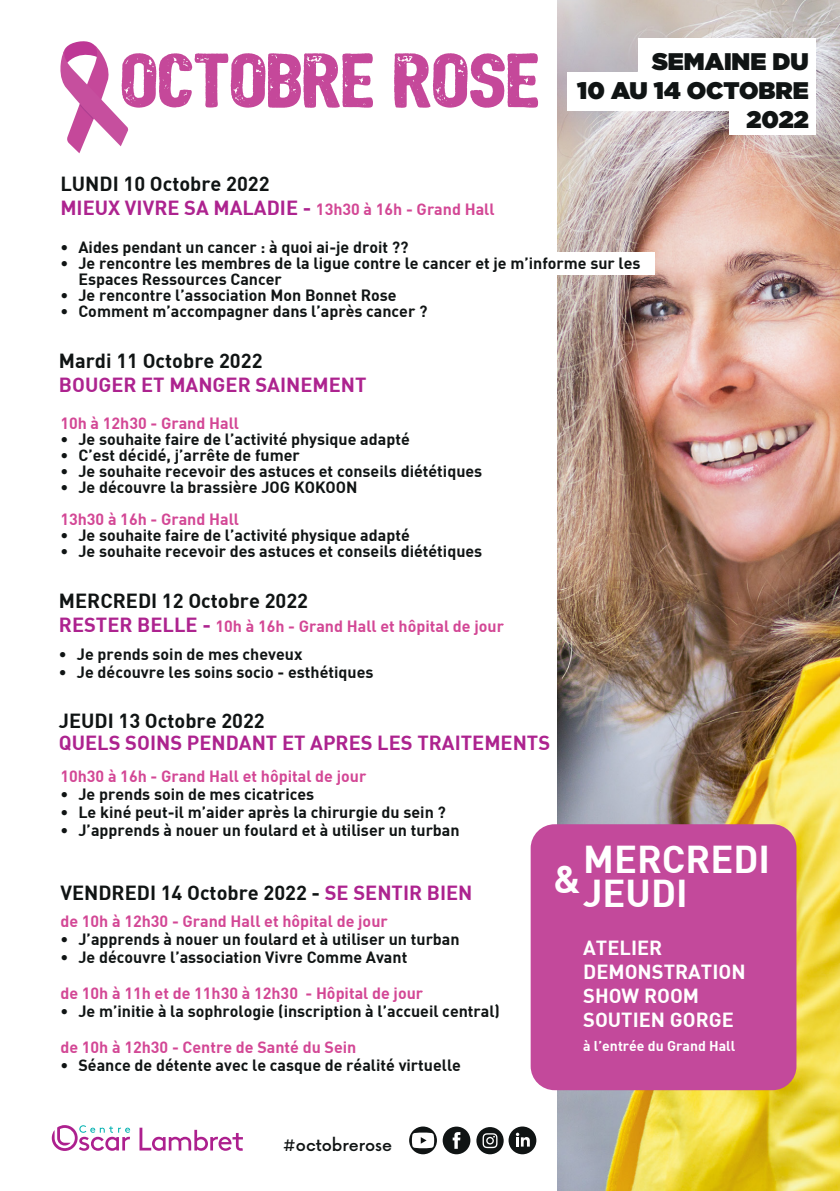
<style>
.page{position:relative;width:840px;height:1191px;background:#fff}
.page>*{position:absolute;margin:0;border:0;box-sizing:border-box;transform-origin:0 0}
.t1{font:74.2px "Bushcraft distress";color:#c5489a;scale:1.09 1}
.t2{font:38px "DIN Bold";color:#fff}
.t3{font:24px "Gotham Ultra";color:#101414}
.t4{font:20px "DIN Bold";color:#101414}
.t5{font:20px "DIN Bold";color:#ad238f}
.t6{font:20px "DIN Bold";color:#fff}
.t7{font:16px/16px "DIN Bold";color:#101414}
.t8{font:16px "DIN Bold";color:#d34795}
.t9{font:500 16px "Now";color:#101414}
.t10{font:14px "DIN Bold";color:#fff}
.s1{font-size:16px;color:#d34795}
.s2{font-size:20px;color:#ad238f}
.s3{color:#ad238f}
</style>
<div class="page">
<img style="left:557px;top:0;width:282px;height:1191px">
<div style="left:637px;top:38px;width:178px;height:39px;background:#fff"></div>
<div style="left:567px;top:72px;width:248px;height:39px;background:#fff"></div>
<div style="left:729px;top:96px;width:86px;height:39px;background:#fff"></div>
<div style="left:526px;top:252px;width:128px;height:23px;background:#fff"></div>
<div style="left:530px;top:824px;width:266px;height:266px;background:#c3499b;border-radius:24px"></div>
<svg style="left:60px;top:41px;width:68px;height:112px"></svg>
<svg style="left:139px;top:1127px;width:104px;height:23px"></svg>
<svg style="left:52px;top:1125px;width:78px;height:26px"></svg>
<svg style="left:409px;top:1126px;width:27px;height:28px"></svg>
<svg style="left:442px;top:1126px;width:28px;height:28px"></svg>
<svg style="left:476px;top:1127px;width:27px;height:27px"></svg>
<div style="left:508px;top:1126px;width:28px;height:28px;background:#101414;border-radius:14px"></div>
<svg style="left:515px;top:1132px;width:14px;height:14px"></svg>
<p class="t1" style="left:122px;top:39px;width:385px">OCTOBRE ROSE</p>
<p class="t3" style="left:651px;top:48px;width:158px">SEMAINE DU</p>
<p class="t3" style="left:577px;top:77px;width:233px">10 AU 14 OCTOBRE</p>
<p class="t3" style="left:746px;top:105px;width:64px">2022</p>
<p class="t4" style="left:60px;top:170px;width:211px">LUNDI 10 Octobre 2022</p>
<p class="t5" style="left:60px;top:194px;width:435px">MIEUX VIVRE SA MALADIE - <span class="s1">13h30 à 16h - Grand Hall</span></p>
<p class="t7" style="left:60px;top:239px;width:349px">• Aides pendant un cancer : à quoi ai-je droit ??</p>
<p class="t7" style="left:78px;top:255px;width:563px;text-indent:-18px">• Je rencontre les membres de la ligue contre le cancer et je m’informe sur les<br>Espaces Ressources Cancer</p>
<p class="t7" style="left:60px;top:287px;width:338px">• Je rencontre l’association Mon Bonnet Rose</p>
<p class="t7" style="left:60px;top:303px;width:368px">• Comment m’accompagner dans l’après cancer ?</p>
<p class="t4" style="left:59px;top:348px;width:205px">Mardi 11 Octobre 2022</p>
<p class="t5" style="left:59px;top:372px;width:309px">BOUGER ET MANGER SAINEMENT</p>
<p class="t8" style="left:60px;top:412px;width:180px">10h à 12h30 - Grand Hall</p>
<p class="t7" style="left:60px;top:430px;width:350px">• Je souhaite faire de l’activité physique adapté</p>
<p class="t7" style="left:60px;top:446px;width:241px">• C’est décidé, j’arrête de fumer</p>
<p class="t7" style="left:60px;top:462px;width:423px">• Je souhaite recevoir des astuces et conseils diététiques</p>
<p class="t7" style="left:60px;top:478px;width:298px">• Je découvre la brassière JOG KOKOON</p>
<p class="t8" style="left:60px;top:508px;width:180px">13h30 à 16h - Grand Hall</p>
<p class="t7" style="left:60px;top:526px;width:350px">• Je souhaite faire de l’activité physique adapté</p>
<p class="t7" style="left:60px;top:542px;width:423px">• Je souhaite recevoir des astuces et conseils diététiques</p>
<p class="t4" style="left:59px;top:587px;width:250px">MERCREDI 12 Octobre 2022</p>
<p class="t8" style="left:59px;top:615px;width:446px"><span class="s2">RESTER BELLE -</span> 10h à 16h - Grand Hall et hôpital de jour</p>
<p class="t7" style="left:59px;top:645px;width:245px">• Je prends soin de mes cheveux</p>
<p class="t7" style="left:59px;top:663px;width:316px">• Je découvre les soins socio - esthétiques</p>
<p class="t4" style="left:59px;top:708px;width:207px">JEUDI 13 Octobre 2022</p>
<p class="t5" style="left:59px;top:730px;width:492px">QUELS SOINS PENDANT ET APRES LES TRAITEMENTS</p>
<p class="t8" style="left:60px;top:765px;width:307px">10h30 à 16h - Grand Hall et hôpital de jour</p>
<p class="t7" style="left:60px;top:785px;width:255px">• Je prends soin de mes cicatrices</p>
<p class="t7" style="left:60px;top:803px;width:387px">• Le kiné peut-il m’aider après la chirurgie du sein ?</p>
<p class="t7" style="left:60px;top:821px;width:400px">• J’apprends à nouer un foulard et à utiliser un turban</p>
<p class="t4" style="left:60px;top:880px;width:413px">VENDREDI 14 Octobre 2022 - <span class="s3">SE SENTIR BIEN</span></p>
<p class="t8" style="left:60px;top:911px;width:329px">de 10h à 12h30 - Grand Hall et hôpital de jour</p>
<p class="t7" style="left:60px;top:930px;width:400px">• J’apprends à nouer un foulard et à utiliser un turban</p>
<p class="t7" style="left:60px;top:948px;width:348px">• Je découvre l’association Vivre Comme Avant</p>
<p class="t8" style="left:60px;top:983px;width:364px">de 10h à 11h et de 11h30 à 12h30 - Hôpital de jour</p>
<p class="t7" style="left:60px;top:1002px;width:441px">• Je m’initie à la sophrologie (inscription à l’accueil central)</p>
<p class="t8" style="left:60px;top:1037px;width:297px">de 10h à 12h30 - Centre de Santé du Sein</p>
<p class="t7" style="left:60px;top:1056px;width:402px">• Séance de détente avec le casque de réalité virtuelle</p>
<p class="t9" style="left:282px;top:1132px;width:111px">#octobrerose</p>
<p class="t2" style="left:583px;top:835px;width:188px">MERCREDI</p>
<p class="t2" style="left:583px;top:869px;width:106px">JEUDI</p>
<p class="t6" style="left:583px;top:935px;width:81px">ATELIER</p>
<p class="t6" style="left:583px;top:959px;width:164px">DEMONSTRATION</p>
<p class="t6" style="left:583px;top:983px;width:117px">SHOW ROOM</p>
<p class="t6" style="left:583px;top:1007px;width:152px">SOUTIEN GORGE</p>
<p class="t10" style="left:583px;top:1037px;width:154px">à l’entrée du Grand Hall</p>
<p class="t2" style="left:553px;top:854px;width:29px">&amp;</p>
</div>
